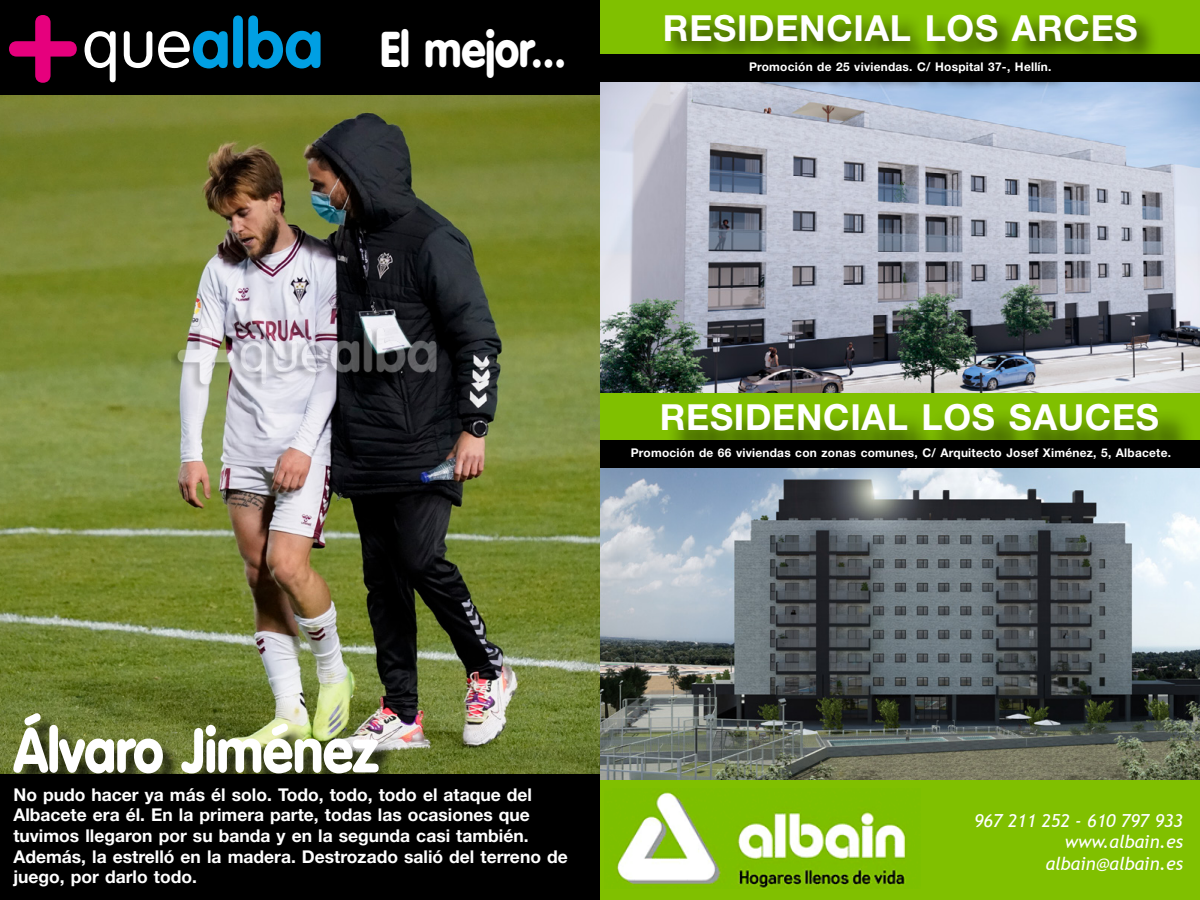
<style>
.page{position:relative;width:1200px;height:900px;background:#fff}
.page>*{position:absolute;margin:0;border:0;box-sizing:border-box;transform-origin:0 0}
.t1{font:900 61.8px "VAG Rounded Std";letter-spacing:-.01em;color:#fff;scale:.89 1}
.t2{font:900 49.5px "VAG Rounded Std";letter-spacing:-.01em;color:#fff;scale:.89 1}
.t3{font:700 36px "Helvetica Neue LT Std";letter-spacing:.02em;color:#fff}
.t4{font:italic 18px/21.6px "Trebuchet MS";color:#fff;text-align:right}
.t5{font:700 17.7px/20.5px "Helvetica Neue LT Std";color:#fff}
.t6{font:700 12px "Helvetica Neue LT Std";letter-spacing:.02em;color:#fff}
</style>
<div class="page">
<div style="left:0;top:0;width:600px;height:900px;background:#000"></div>
<img style="left:0;top:95px;width:600px;height:679px">
<div style="left:16px;top:716px;width:381px;height:76px;background:#000;opacity:.75"></div>
<img style="left:172px;top:322px;width:278px;height:70px">
<div style="left:600px;top:780px;width:600px;height:120px;background:#80c000"></div>
<div style="left:600px;top:392px;width:600px;height:49px;background:#80c000"></div>
<div style="left:600px;top:0;width:600px;height:55px;background:#80c000"></div>
<img style="left:617px;top:792px;width:289px;height:97px">
<img style="left:600px;top:82px;width:600px;height:310px">
<img style="left:600px;top:468px;width:600px;height:312px">
<div style="left:666px;top:408px;width:529px;height:60px;background:#000;opacity:.75"></div>
<div style="left:662px;top:11px;width:499px;height:54px;background:#000;opacity:.75"></div>
<div style="left:600px;top:54px;width:600px;height:28px;background:#000"></div>
<div style="left:600px;top:440px;width:600px;height:28px;background:#000"></div>
<div style="left:752px;top:64px;width:317px;height:27px;background:#000;opacity:.75"></div>
<svg style="left:85px;top:15px;width:236px;height:67px"></svg>
<svg style="left:9px;top:15px;width:68px;height:68px"></svg>
<h2 class="t2" style="left:380px;top:20px;width:211px">El mejor...</h2>
<h3 class="t3" style="left:663px;top:6px;width:476px">RESIDENCIAL LOS ARCES</h3>
<p class="t6" style="left:749px;top:59px;width:304px">Promoción de 25 viviendas. C/ Hospital 37-, Hellín.</p>
<h3 class="t3" style="left:660px;top:395px;width:501px">RESIDENCIAL LOS SAUCES</h3>
<p class="t6" style="left:631px;top:445px;width:542px">Promoción de 66 viviendas con zonas comunes, C/ Arquitecto Josef Ximénez, 5, Albacete.</p>
<h1 class="t1" style="left:13px;top:713px;width:412px">Álvaro Jiménez</h1>
<p class="t5" style="left:13px;top:784px;width:556px">No pudo hacer ya más él solo. Todo, todo, todo el ataque del Albacete era él. En la primera parte, todas las ocasiones que tuvimos llegaron por su banda y en la segunda casi también.<br>Además, la estrelló en la madera. Destrozado salió del terreno de juego, por darlo todo.</p>
<p class="t4" style="left:974px;top:809px;width:211px">967 211 252 - 610 797 933 www.albain.es albain@albain.es</p>
</div>
